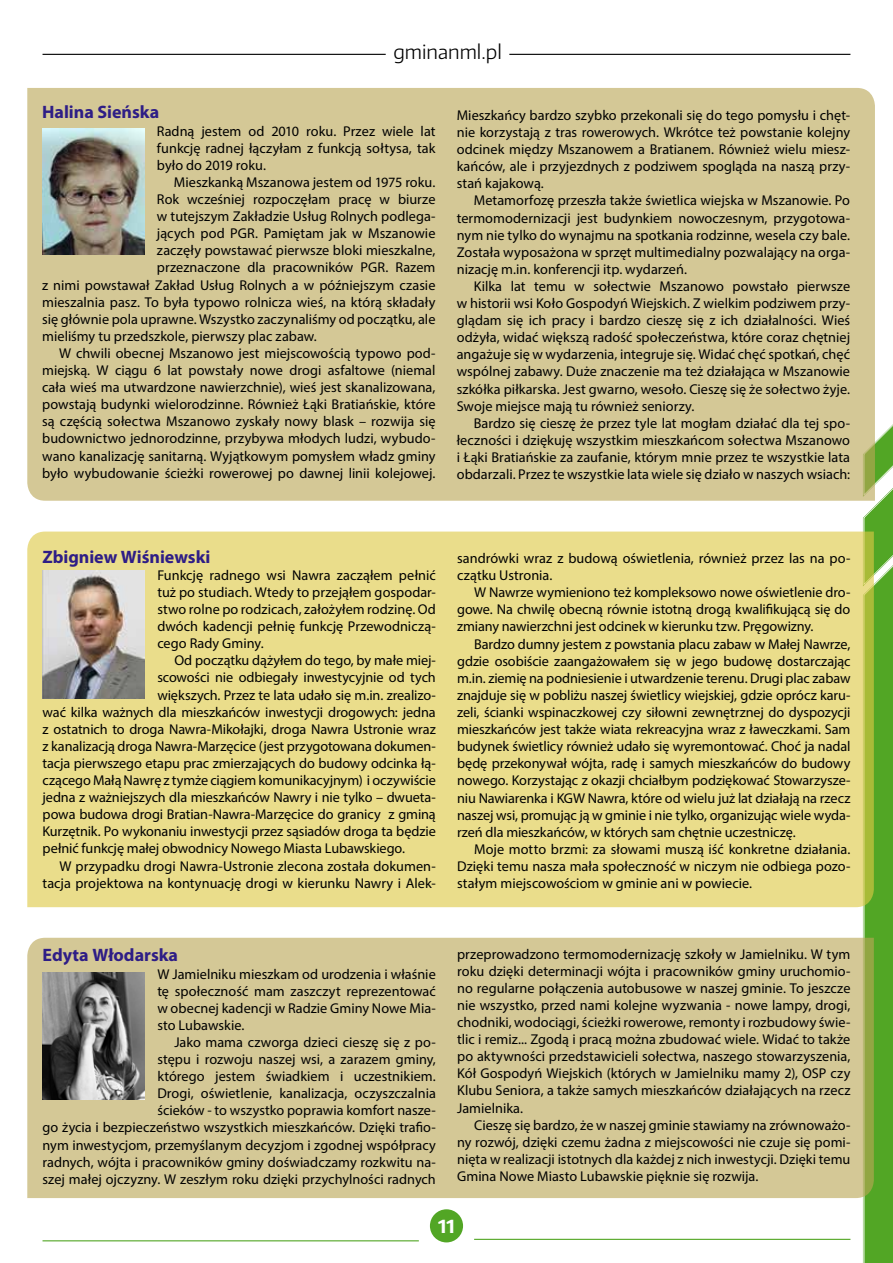
<style>
.page{position:relative;width:893px;height:1263px;background:#fff}
.page>*{position:absolute;margin:0;border:0;box-sizing:border-box;transform-origin:0 0}
.t1{font:300 19.5px "Encode Sans";color:#000}
.t2{font:700 18px "Myriad Pro";color:#2e1d86}
.t3{font:700 18px "Encode Sans";color:#fff}
.t4{font:14.25px/17.1px "Myriad Pro";color:#000;text-align:justify}
</style>
<div class="page">
<hr style="left:43px;top:54px;width:343px;height:1px;background:#000">
<hr style="left:509px;top:54px;width:341px;height:1px;background:#000">
<svg style="left:861px;top:424px;width:32px;height:839px;background:#5eac34"></svg>
<div style="left:27px;top:938px;width:847px;height:260px;background:#d4c896"></div>
<div style="left:27px;top:531px;width:847px;height:376px;background:#eadd8b"></div>
<div style="left:27px;top:88px;width:848px;height:413px;background:#d4c896"></div>
<img style="left:42px;top:128px;width:102px;height:127px">
<img style="left:43px;top:571px;width:102px;height:127px">
<img style="left:43px;top:972px;width:102px;height:127px">
<div style="left:430px;top:1209px;width:33px;height:33px;background:#52a625;border-radius:50%"></div>
<hr style="left:43px;top:1240px;width:376px;height:1px;background:#52a625">
<hr style="left:474px;top:1239px;width:376px;height:1px;background:#52a625">
<h1 class="t1" style="left:393px;top:39px;width:110px">gminanml.pl</h1>
<p class="t2" style="left:42px;top:101px;width:119px">Halina Sieńska</p>
<p class="t4" style="left:157px;top:122px;width:280px">Radną jestem od 2010 roku. Przez wiele lat funkcję radnej łączyłam z funkcją sołtysa, tak było do 2019 roku.</p>
<p class="t4" style="left:174px;top:173px;width:263px">Mieszkanką Mszanowa jestem od 1975 roku.</p>
<p class="t4" style="left:157px;top:190px;width:280px">Rok wcześniej rozpoczęłam pracę w biurze</p>
<p class="t4" style="left:157px;top:208px;width:280px">w tutejszym Zakładzie Usług Rolnych podlega-</p>
<p class="t4" style="left:157px;top:225px;width:280px">jących pod PGR. Pamiętam jak w Mszanowie</p>
<p class="t4" style="left:157px;top:242px;width:280px">zaczęły powstawać pierwsze bloki mieszkalne,</p>
<p class="t4" style="left:157px;top:259px;width:280px">przeznaczone dla pracowników PGR. Razem</p>
<p class="t4" style="left:42px;top:276px;width:395px">z nimi powstawał Zakład Usług Rolnych a w późniejszym czasie</p>
<p class="t4" style="left:42px;top:293px;width:395px">mieszalnia pasz. To była typowo rolnicza wieś, na którą składały</p>
<p class="t4" style="left:42px;top:310px;width:395px">się głównie pola uprawne. Wszystko zaczynaliśmy od początku, ale</p>
<p class="t4" style="left:42px;top:327px;width:276px">mieliśmy tu przedszkole, pierwszy plac zabaw.</p>
<p class="t4" style="left:59px;top:344px;width:378px">W chwili obecnej Mszanowo jest miejscowością typowo pod-</p>
<p class="t4" style="left:42px;top:361px;width:395px">miejską. W ciągu 6 lat powstały nowe drogi asfaltowe (niemal</p>
<p class="t4" style="left:42px;top:379px;width:395px">cała wieś ma utwardzone nawierzchnie), wieś jest skanalizowana,</p>
<p class="t4" style="left:42px;top:396px;width:395px">powstają budynki wielorodzinne. Również Łąki Bratiańskie, które</p>
<p class="t4" style="left:42px;top:413px;width:395px">są częścią sołectwa Mszanowo zyskały nowy blask – rozwija się</p>
<p class="t4" style="left:42px;top:430px;width:395px">budownictwo jednorodzinne, przybywa młodych ludzi, wybudo-</p>
<p class="t4" style="left:42px;top:447px;width:395px">wano kanalizację sanitarną. Wyjątkowym pomysłem władz gminy</p>
<p class="t4" style="left:42px;top:464px;width:395px">było wybudowanie ścieżki rowerowej po dawnej linii kolejowej.</p>
<p class="t4" style="left:457px;top:106px;width:395px">Mieszkańcy bardzo szybko przekonali się do tego pomysłu i chęt&shy;nie korzystają z tras rowerowych. Wkrótce też powstanie kolejny odcinek między Mszanowem a Bratianem. Również wielu miesz&shy;kańców, ale i przyjezdnych z podziwem spogląda na naszą przy&shy;stań kajakową.</p>
<p class="t4" style="left:457px;top:192px;width:395px;text-indent:17px">Metamorfozę przeszła także świetlica wiejska w Mszanowie. Po termomodernizacji jest budynkiem nowoczesnym, przygotowa&shy;nym nie tylko do wynajmu na spotkania rodzinne, wesela czy bale.<br>Została wyposażona w sprzęt multimedialny pozwalający na orga&shy;nizację m.in. konferencji itp. wydarzeń.</p>
<p class="t4" style="left:457px;top:277px;width:395px;text-indent:17px">Kilka lat temu w sołectwie Mszanowo powstało pierwsze w historii wsi Koło Gospodyń Wiejskich. Z wielkim podziwem przy&shy;glądam się ich pracy i bardzo cieszę się z ich działalności. Wieś odżyła, widać większą radość społeczeństwa, które coraz chętniej angażuje się w wydarzenia, integruje się. Widać chęć spotkań, chęć wspólnej zabawy. Duże znaczenie ma też działająca w Mszanowie szkółka piłkarska. Jest gwarno, wesoło. Cieszę się że sołectwo żyje.<br>Swoje miejsce mają tu również seniorzy.</p>
<p class="t4" style="left:457px;top:414px;width:395px;text-indent:17px">Bardzo się cieszę że przez tyle lat mogłam działać dla tej spo&shy;łeczności i dziękuję wszystkim mieszkańcom sołectwa Mszanowo i Łąki Bratiańskie za zaufanie, którym mnie przez te wszystkie lata obdarzali. Przez te wszystkie lata wiele się działo w naszych wsiach:</p>
<p class="t2" style="left:43px;top:545px;width:170px">Zbigniew Wiśniewski</p>
<p class="t4" style="left:157px;top:566px;width:280px">Funkcję radnego wsi Nawra zacząłem pełnić tuż po studiach. Wtedy to przejąłem gospodar&shy;stwo rolne po rodzicach, założyłem rodzinę. Od dwóch kadencji pełnię funkcję Przewodniczą&shy;cego Rady Gminy.</p>
<p class="t4" style="left:174px;top:652px;width:263px">Od początku dążyłem do tego, by małe miej-</p>
<p class="t4" style="left:157px;top:669px;width:280px">scowości nie odbiegały inwestycyjnie od tych</p>
<p class="t4" style="left:157px;top:686px;width:280px">większych. Przez te lata udało się m.in. zrealizo-</p>
<p class="t4" style="left:43px;top:703px;width:395px">wać kilka ważnych dla mieszkańców inwestycji drogowych: jedna</p>
<p class="t4" style="left:43px;top:720px;width:395px">z ostatnich to droga Nawra-Mikołajki, droga Nawra Ustronie wraz</p>
<p class="t4" style="left:43px;top:737px;width:395px">z kanalizacją droga Nawra-Marzęcice (jest przygotowana dokumen-</p>
<p class="t4" style="left:43px;top:754px;width:395px">tacja pierwszego etapu prac zmierzających do budowy odcinka łą-</p>
<p class="t4" style="left:43px;top:771px;width:395px">czącego Małą Nawrę z tymże ciągiem komunikacyjnym) i oczywiście</p>
<p class="t4" style="left:43px;top:788px;width:395px">jedna z ważniejszych dla mieszkańców Nawry i nie tylko – dwueta-</p>
<p class="t4" style="left:43px;top:806px;width:395px">powa budowa drogi Bratian-Nawra-Marzęcice do granicy z gminą</p>
<p class="t4" style="left:43px;top:823px;width:395px">Kurzętnik. Po wykonaniu inwestycji przez sąsiadów droga ta będzie</p>
<p class="t4" style="left:43px;top:840px;width:364px">pełnić funkcję małej obwodnicy Nowego Miasta Lubawskiego.</p>
<p class="t4" style="left:60px;top:857px;width:378px">W przypadku drogi Nawra-Ustronie zlecona została dokumen-</p>
<p class="t4" style="left:43px;top:874px;width:395px">tacja projektowa na kontynuację drogi w kierunku Nawry i Alek-</p>
<p class="t4" style="left:457px;top:549px;width:395px">sandrówki wraz z budową oświetlenia, również przez las na po&shy;czątku Ustronia.</p>
<p class="t4" style="left:457px;top:584px;width:395px;text-indent:17px">W Nawrze wymieniono też kompleksowo nowe oświetlenie dro&shy;gowe. Na chwilę obecną równie istotną drogą kwalifikującą się do zmiany nawierzchni jest odcinek w kierunku tzw. Pręgowizny.</p>
<p class="t4" style="left:457px;top:635px;width:395px;text-indent:17px">Bardzo dumny jestem z powstania placu zabaw w Małej Nawrze, gdzie osobiście zaangażowałem się w jego budowę dostarczając m.in. ziemię na podniesienie i utwardzenie terenu. Drugi plac zabaw znajduje się w pobliżu naszej świetlicy wiejskiej, gdzie oprócz karu&shy;zeli, ścianki wspinaczkowej czy siłowni zewnętrznej do dyspozycji mieszkańców jest także wiata rekreacyjna wraz z ławeczkami. Sam budynek świetlicy również udało się wyremontować. Choć ja nadal będę przekonywał wójta, radę i samych mieszkańców do budowy nowego. Korzystając z okazji chciałbym podziękować Stowarzysze&shy;niu Nawiarenka i KGW Nawra, które od wielu już lat działają na rzecz naszej wsi, promując ją w gminie i nie tylko, organizując wiele wyda&shy;rzeń dla mieszkańców, w których sam chętnie uczestniczę.</p>
<p class="t4" style="left:457px;top:840px;width:395px;text-indent:17px">Moje motto brzmi: za słowami muszą iść konkretne działania.<br>Dzięki temu nasza mała społeczność w niczym nie odbiega pozo&shy;stałym miejscowościom w gminie ani w powiecie.</p>
<p class="t2" style="left:43px;top:944px;width:137px">Edyta Włodarska</p>
<p class="t4" style="left:157px;top:965px;width:280px">W Jamielniku mieszkam od urodzenia i właśnie tę społeczność mam zaszczyt reprezentować w obecnej kadencji w Radzie Gminy Nowe Mia&shy;sto Lubawskie.</p>
<p class="t4" style="left:43px;top:1033px;width:395px;text-align:right">Jako mama czworga dzieci cieszę się z po-<br>stępu i rozwoju naszej wsi, a zarazem gminy,<br>którego jestem świadkiem i uczestnikiem.<br>Drogi, oświetlenie, kanalizacja, oczyszczalnia<br>ścieków - to wszystko poprawia komfort nasze-<br>go życia i bezpieczeństwo wszystkich mieszkańców. Dzięki trafio&shy;nym inwestycjom, przemyślanym decyzjom i zgodnej współpracy radnych, wójta i pracowników gminy doświadczamy rozkwitu na&shy;szej małej ojczyzny. W zeszłym roku dzięki przychylności radnych</p>
<p class="t4" style="left:457px;top:945px;width:395px">przeprowadzono termomodernizację szkoły w Jamielniku. W tym roku dzięki determinacji wójta i pracowników gminy uruchomio&shy;no regularne połączenia autobusowe w naszej gminie. To jeszcze nie wszystko, przed nami kolejne wyzwania - nowe lampy, drogi, chodniki, wodociągi, ścieżki rowerowe, remonty i rozbudowy świe&shy;tlic i remiz... Zgodą i pracą można zbudować wiele. Widać to także po aktywności przedstawicieli sołectwa, naszego stowarzyszenia, Kół Gospodyń Wiejskich (których w Jamielniku mamy 2), OSP czy Klubu Seniora, a także samych mieszkańców działających na rzecz Jamielnika.</p>
<p class="t4" style="left:457px;top:1116px;width:395px;text-indent:17px">Cieszę się bardzo, że w naszej gminie stawiamy na zrównoważo&shy;ny rozwój, dzięki czemu żadna z miejscowości nie czuje się pomi&shy;nięta w realizacji istotnych dla każdej z nich inwestycji. Dzięki temu Gmina Nowe Miasto Lubawskie pięknie się rozwija.</p>
<p class="t3" style="left:438px;top:1214px;width:18px">11</p>
</div>
